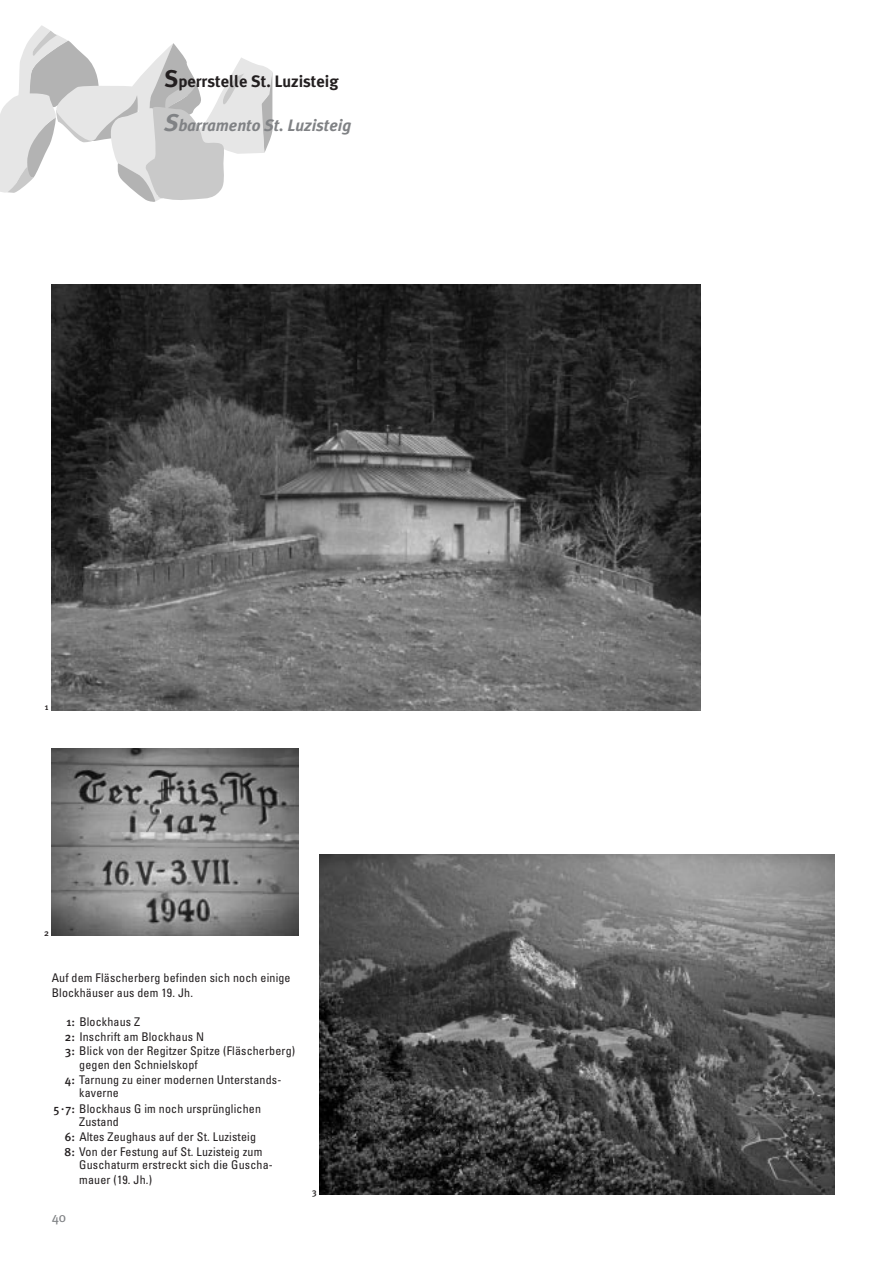
<style>
.page{position:relative;width:894px;height:1263px;background:#fff}
.page>*{position:absolute;margin:0;border:0;box-sizing:border-box;transform-origin:0 0}
.t1{font:700 16.5px "Meta Plus";color:#231f20}
.t2{font:italic 700 16.5px "Meta Plus";color:#808285}
.t3{font:13.5px "Meta Plus";color:#808285}
.t4{font:condensed 12px/13.6px "Univers";letter-spacing:.015em;color:#231f20}
.t5{font:500 9px "Meta Plus";color:#231f20}
.s1{font-size:24px}
.s2{font-family:"Meta Plus";font-weight:500;font-stretch:normal}
</style>
<div class="page">
<svg style="left:0;top:25px;width:272px;height:177px"></svg>
<img style="left:52px;top:285px;width:648px;height:425px">
<img style="left:320px;top:855px;width:514px;height:340px">
<img style="left:52px;top:748px;width:246px;height:187px">
<h1 class="t1" style="left:164px;top:75px;width:176px"><span class="s1">S</span>perrstelle St. Luzisteig</h1>
<h1 class="t2" style="left:164px;top:119px;width:189px"><span class="s1">S</span>barramento St. Luzisteig</h1>
<p class="t5" style="left:45px;top:704px;width:5px">1</p>
<p class="t5" style="left:44px;top:930px;width:6px">2</p>
<p class="t4" style="left:52px;top:972px;width:240px;line-height:14.4px">Auf dem Fläscherberg befinden sich noch einige<br>Blockhäuser aus dem 19. Jh.</p>
<p class="t4" style="left:66px;top:1016px;width:75px"><span class="s2">1:</span> Blockhaus Z</p>
<p class="t4" style="left:65px;top:1031px;width:141px"><span class="s2">2:</span> Inschrift am Blockhaus N</p>
<p class="t4" style="left:65px;top:1045px;width:232px"><span class="s2">3:</span> Blick von der Regitzer Spitze (Fläscherberg)</p>
<p class="t4" style="left:79px;top:1059px;width:120px">gegen den Schnielskopf</p>
<p class="t4" style="left:79px;top:1074px;width:204px;text-indent:-14px"><span class="s2">4:</span> Tarnung zu einer modernen Unterstands&shy;kaverne</p>
<p class="t4" style="left:79px;top:1103px;width:183px;text-indent:-26px"><span class="s2">5</span><sup>.</sup><span class="s2">7:</span> Blockhaus G im noch ursprünglichen<br>Zustand</p>
<p class="t4" style="left:65px;top:1131px;width:193px"><span class="s2">6:</span> Altes Zeughaus auf der St. Luzisteig</p>
<p class="t4" style="left:65px;top:1146px;width:199px"><span class="s2">8:</span> Von der Festung auf St. Luzisteig zum</p>
<p class="t4" style="left:79px;top:1159px;width:195px">Guschaturm erstreckt sich die Guscha-</p>
<p class="t4" style="left:79px;top:1174px;width:74px">mauer (19. Jh.)</p>
<p class="t3" style="left:52px;top:1213px;width:16px">40</p>
<p class="t5" style="left:312px;top:1189px;width:6px">3</p>
</div>
